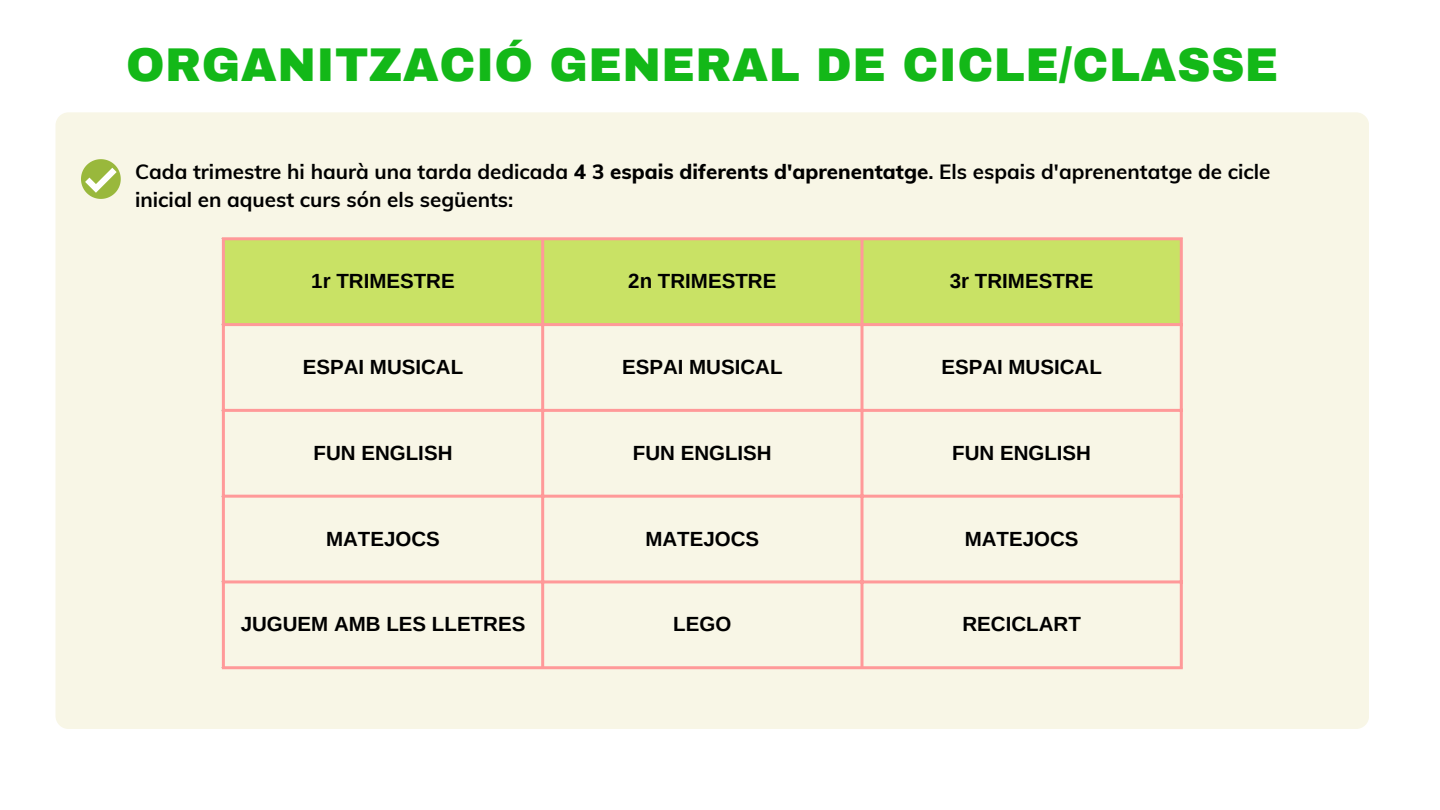
<style>
.page{position:relative;width:1440px;height:810px;background:#fff}
.page>*{position:absolute;margin:0;border:0;box-sizing:border-box;transform-origin:0 0}
.t1{font:900 46.4px "Archivo";letter-spacing:.01em;color:#13b818}
.t2{font:700 20.6px/28.5px "Muli";color:#000}
.t3{font:700 20.5px "Arimo";color:#000}
.s1{font-weight:800}
</style>
<div class="page">
<div style="left:56px;top:112px;width:1313px;height:617px;background:#f8f6e6;border-radius:13px"></div>
<svg style="left:81px;top:159px;width:40px;height:40px"></svg>
<div style="left:225px;top:240px;width:955px;height:83px;background:#c9e265"></div>
<hr style="left:222px;top:240px;width:3px;height:426px;background:#f99">
<hr style="left:541px;top:240px;width:3px;height:426px;background:#f99">
<hr style="left:861px;top:240px;width:3px;height:426px;background:#f99">
<hr style="left:1180px;top:240px;width:3px;height:426px;background:#f99">
<hr style="left:222px;top:237px;width:961px;height:3px;background:#f99">
<hr style="left:222px;top:323px;width:961px;height:3px;background:#f99">
<hr style="left:222px;top:409px;width:961px;height:3px;background:#f99">
<hr style="left:222px;top:495px;width:961px;height:3px;background:#f99">
<hr style="left:222px;top:580px;width:961px;height:3px;background:#f99">
<hr style="left:222px;top:666px;width:961px;height:3px;background:#f99">
<p class="t1" style="left:126px;top:40px;width:1154px">ORGANITZACIÓ GENERAL DE CICLE/CLASSE</p>
<p class="t2" style="left:135px;top:157px;width:1137px">Cada trimestre hi haurà una tarda dedicada <span class="s1">4 3 espais diferents d'aprenentatge</span>. Els espais d'aprenentatge de cicle inicial en aquest curs són els següents:</p>
<p class="t3" style="left:311px;top:270px;width:145px">1r TRIMESTRE</p>
<p class="t3" style="left:628px;top:270px;width:150px">2n TRIMESTRE</p>
<p class="t3" style="left:950px;top:270px;width:145px">3r TRIMESTRE</p>
<p class="t3" style="left:303px;top:356px;width:162px">ESPAI MUSICAL</p>
<p class="t3" style="left:622px;top:356px;width:162px">ESPAI MUSICAL</p>
<p class="t3" style="left:941px;top:356px;width:162px">ESPAI MUSICAL</p>
<p class="t3" style="left:314px;top:441px;width:140px">FUN ENGLISH</p>
<p class="t3" style="left:633px;top:441px;width:140px">FUN ENGLISH</p>
<p class="t3" style="left:952px;top:441px;width:140px">FUN ENGLISH</p>
<p class="t3" style="left:326px;top:527px;width:115px">MATEJOCS</p>
<p class="t3" style="left:645px;top:527px;width:115px">MATEJOCS</p>
<p class="t3" style="left:965px;top:527px;width:115px">MATEJOCS</p>
<p class="t3" style="left:241px;top:613px;width:286px">JUGUEM AMB LES LLETRES</p>
<p class="t3" style="left:673px;top:613px;width:60px">LEGO</p>
<p class="t3" style="left:962px;top:613px;width:120px">RECICLART</p>
</div>
